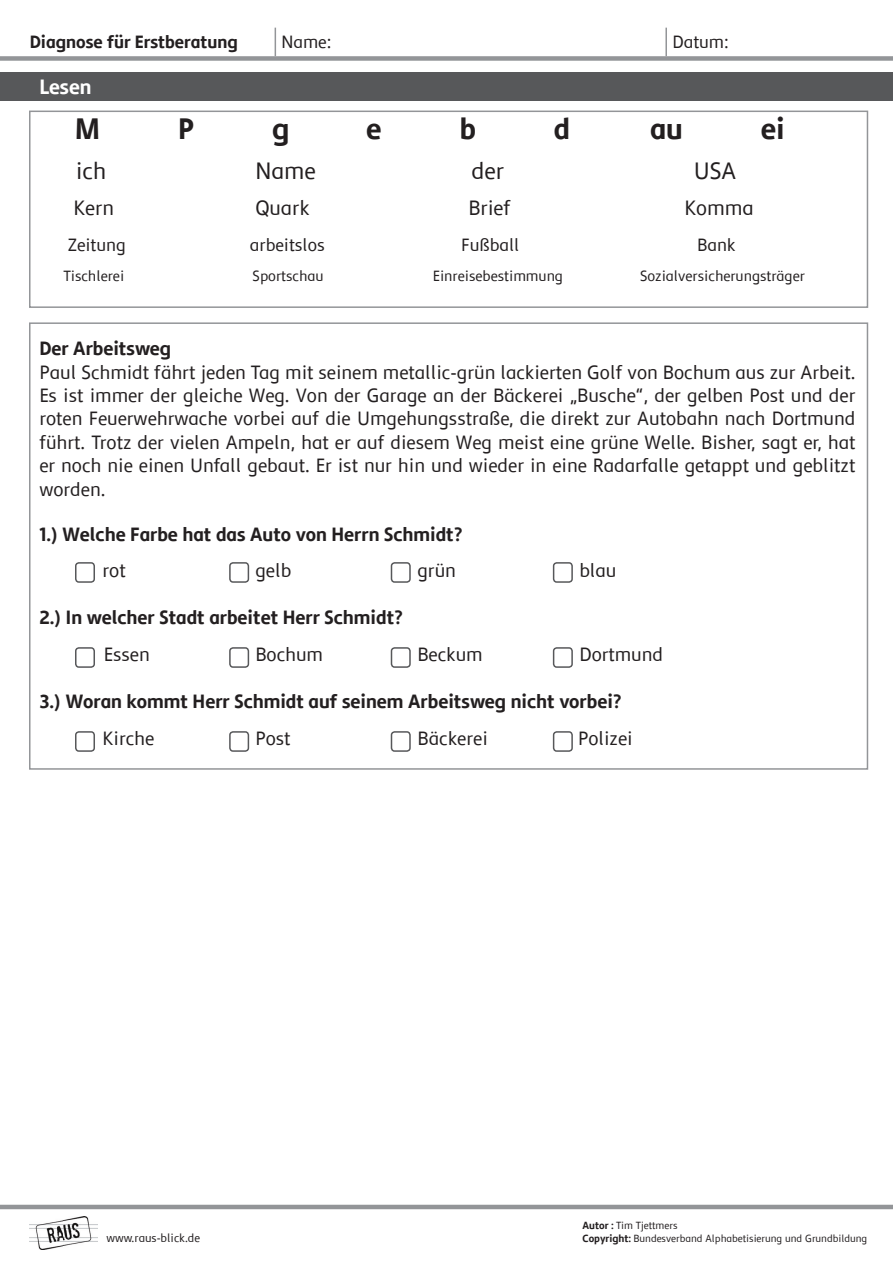
<style>
.page{position:relative;width:893px;height:1263px;background:#fff}
.page>*{position:absolute;margin:0;border:0;box-sizing:border-box;transform-origin:0 0}
.t1{font:700 30px "Semikolon Plus";color:#231f20}
.t2{font:24px "Semikolon Plus";color:#231f20}
.t3{font:21px "Semikolon Plus";color:#231f20}
.t4{font:700 21px "Semikolon Plus";color:#fff}
.t5{font:19.5px/23.4px "Semikolon Plus";color:#231f20;text-align:justify}
.t6{font:700 19.5px "Semikolon Plus";color:#231f20}
.t7{font:18px "Semikolon Plus";color:#231f20}
.t8{font:700 18px "Semikolon Plus";color:#231f20}
.t9{font:15px "Semikolon Plus";color:#231f20}
.t10{font:12px "Semikolon Plus";color:#231f20}
.t11{font:10.5px "Semikolon Plus";color:#231f20}
.s1{font-weight:700}
</style>
<div class="page">
<svg style="left:275px;top:28px;width:1px;height:28px"></svg>
<div style="left:0;top:56px;width:893px;height:5px;background:#939598"></div>
<hr style="left:665px;top:28px;width:2px;height:28px;background:#939598">
<img style="left:30px;top:1216px;width:67px;height:33px">
<hr style="left:0;top:1205px;width:893px;height:4px;background:#939598">
<div style="left:0;top:73px;width:893px;height:28px;background:#57585a"></div>
<div style="left:29px;top:322px;width:839px;height:448px;background:#fff;border:2px solid #939598"></div>
<div style="left:29px;top:111px;width:839px;height:197px;background:#fff;border:2px solid #939598"></div>
<div style="left:75px;top:562px;width:20px;height:21px;border:2px solid #57585a;border-radius:3px"></div>
<div style="left:229px;top:562px;width:20px;height:21px;border:2px solid #57585a;border-radius:3px"></div>
<div style="left:391px;top:562px;width:20px;height:21px;border:2px solid #57585a;border-radius:3px"></div>
<div style="left:553px;top:562px;width:20px;height:21px;border:2px solid #57585a;border-radius:3px"></div>
<div style="left:75px;top:647px;width:20px;height:21px;border:2px solid #57585a;border-radius:3px"></div>
<div style="left:229px;top:647px;width:20px;height:21px;border:2px solid #57585a;border-radius:3px"></div>
<div style="left:391px;top:647px;width:20px;height:21px;border:2px solid #57585a;border-radius:3px"></div>
<div style="left:553px;top:647px;width:20px;height:21px;border:2px solid #57585a;border-radius:3px"></div>
<div style="left:75px;top:731px;width:20px;height:21px;border:2px solid #57585a;border-radius:3px"></div>
<div style="left:229px;top:731px;width:20px;height:21px;border:2px solid #57585a;border-radius:3px"></div>
<div style="left:391px;top:731px;width:20px;height:21px;border:2px solid #57585a;border-radius:3px"></div>
<div style="left:553px;top:731px;width:20px;height:21px;border:2px solid #57585a;border-radius:3px"></div>
<p class="t8" style="left:30px;top:31px;width:209px">Diagnose für Erstberatung</p>
<p class="t7" style="left:281px;top:32px;width:51px">Name:</p>
<p class="t7" style="left:672px;top:32px;width:57px">Datum:</p>
<p class="t4" style="left:39px;top:75px;width:54px">Lesen</p>
<h1 class="t1" style="left:75px;top:111px;width:27px">M</h1>
<h1 class="t1" style="left:178px;top:111px;width:18px">P</h1>
<h1 class="t1" style="left:272px;top:111px;width:19px">g</h1>
<h1 class="t1" style="left:366px;top:111px;width:17px">e</h1>
<h1 class="t1" style="left:460px;top:111px;width:18px">b</h1>
<h1 class="t1" style="left:554px;top:111px;width:18px">d</h1>
<h1 class="t1" style="left:650px;top:111px;width:34px">au</h1>
<h1 class="t1" style="left:761px;top:111px;width:25px">ei</h1>
<p class="t2" style="left:76px;top:158px;width:32px">ich</p>
<p class="t2" style="left:255px;top:158px;width:62px">Name</p>
<p class="t2" style="left:471px;top:158px;width:34px">der</p>
<p class="t2" style="left:694px;top:158px;width:44px">USA</p>
<p class="t3" style="left:73px;top:197px;width:42px">Kern</p>
<p class="t3" style="left:255px;top:197px;width:56px">Quark</p>
<p class="t3" style="left:468px;top:197px;width:44px">Brief</p>
<p class="t3" style="left:684px;top:197px;width:71px">Komma</p>
<p class="t7" style="left:68px;top:236px;width:60px">Zeitung</p>
<p class="t7" style="left:250px;top:236px;width:76px">arbeitslos</p>
<p class="t7" style="left:461px;top:236px;width:60px">Fußball</p>
<p class="t7" style="left:697px;top:236px;width:40px">Bank</p>
<p class="t9" style="left:64px;top:268px;width:62px">Tischlerei</p>
<p class="t9" style="left:253px;top:268px;width:72px">Sportschau</p>
<p class="t9" style="left:433px;top:268px;width:132px">Einreisebestimmung</p>
<p class="t9" style="left:640px;top:268px;width:166px">Sozialversicherungsträger</p>
<p class="t6" style="left:39px;top:337px;width:133px">Der Arbeitsweg</p>
<p class="t5" style="left:39px;top:361px;width:818px">Paul Schmidt fährt jeden Tag mit seinem metallic-grün lackierten Golf von Bochum aus zur Arbeit.<br>Es ist immer der gleiche Weg. Von der Garage an der Bäckerei „Busche“, der gelben Post und der roten Feuerwehrwache vorbei auf die Umgehungsstraße, die direkt zur Autobahn nach Dortmund führt. Trotz der vielen Ampeln, hat er auf diesem Weg meist eine grüne Welle. Bisher, sagt er, hat er noch nie einen Unfall gebaut. Er ist nur hin und wieder in eine Radarfalle getappt und geblitzt worden.</p>
<p class="t6" style="left:39px;top:523px;width:425px">1.) Welche Farbe hat das Auto von Herrn Schmidt?</p>
<p class="t5" style="left:103px;top:559px;width:25px">rot</p>
<p class="t5" style="left:255px;top:559px;width:37px">gelb</p>
<p class="t5" style="left:417px;top:559px;width:40px">grün</p>
<p class="t5" style="left:579px;top:559px;width:39px">blau</p>
<p class="t6" style="left:39px;top:606px;width:365px">2.) In welcher Stadt arbeitet Herr Schmidt?</p>
<p class="t5" style="left:104px;top:643px;width:48px">Essen</p>
<p class="t5" style="left:255px;top:643px;width:69px">Bochum</p>
<p class="t5" style="left:417px;top:643px;width:67px">Beckum</p>
<p class="t5" style="left:579px;top:643px;width:85px">Dortmund</p>
<p class="t6" style="left:39px;top:690px;width:584px">3.) Woran kommt Herr Schmidt auf seinem Arbeitsweg nicht vorbei?</p>
<p class="t5" style="left:103px;top:727px;width:53px">Kirche</p>
<p class="t5" style="left:255px;top:727px;width:37px">Post</p>
<p class="t5" style="left:418px;top:727px;width:72px">Bäckerei</p>
<p class="t5" style="left:578px;top:727px;width:56px">Polizei</p>
<p class="t11" style="left:583px;top:1219px;width:96px"><span class="s1">Autor :</span> Tim Tjettmers</p>
<p class="t10" style="left:107px;top:1231px;width:95px">www.raus-blick.de</p>
<p class="t11" style="left:583px;top:1233px;width:286px"><span class="s1">Copyright:</span> Bundesverband Alphabetisierung und Grundbildung</p>
</div>
